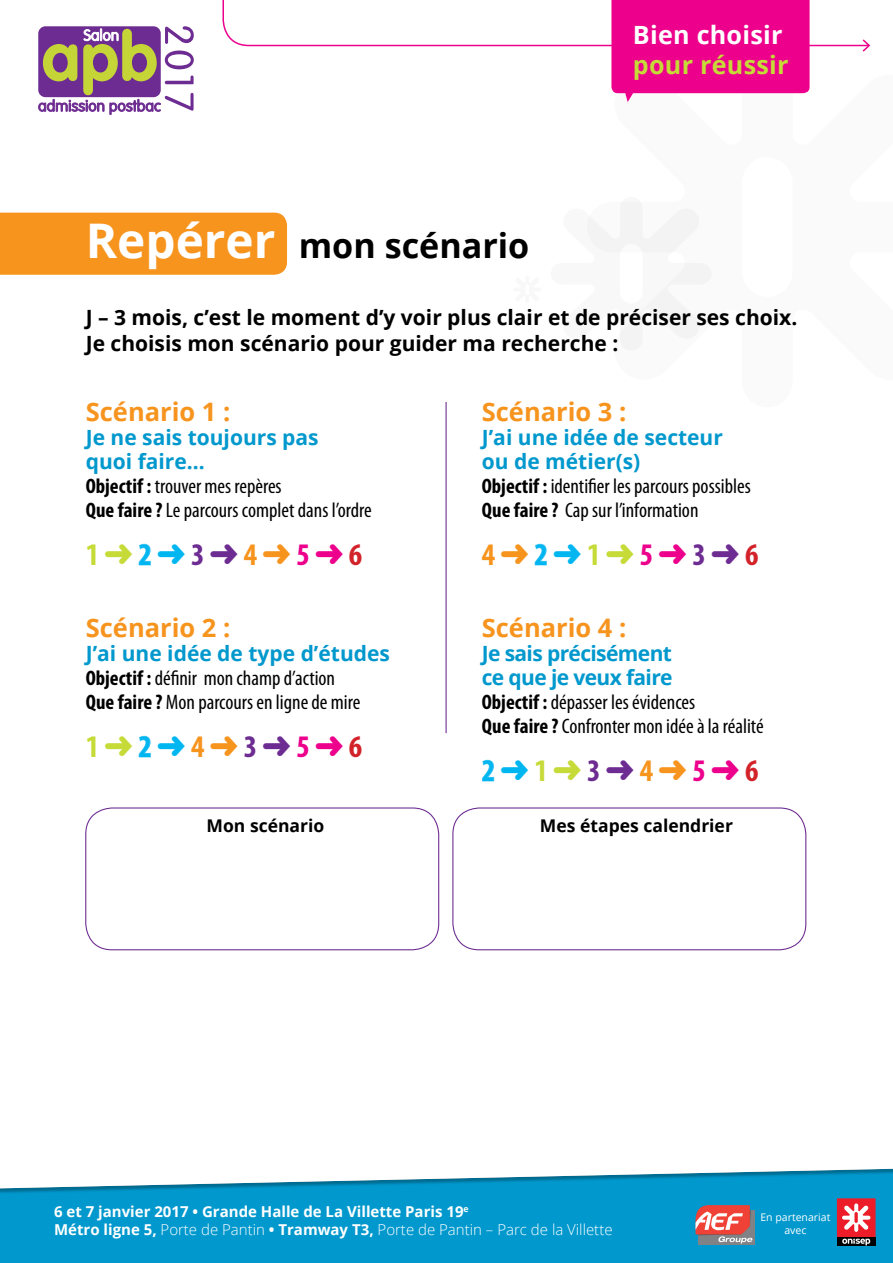
<style>
.page{position:relative;width:893px;height:1263px;background:#fff}
.page>*{position:absolute;margin:0;border:0;box-sizing:border-box;transform-origin:0 0}
.t1{font:700 34.05px "Open Sans";color:#000}
.t2{font:700 condensed 31.5px "Myriad Pro";color:#c6da38}
.t3{font:700 condensed 31.5px "Myriad Pro";color:#f7941e}
.t4{font:700 condensed 31.5px "Myriad Pro";color:#00b6f1}
.t5{font:700 25.5px "Open Sans";color:#f7941e}
.t6{font:700 25.2px "Open Sans";letter-spacing:.01em;color:#fff}
.t7{font:700 25.2px "Open Sans";letter-spacing:.01em;color:#c6da38}
.t8{font:condensed 21px/24px "Myriad Pro";color:#000}
.t9{font:700 21px/26.2px "Open Sans";color:#000}
.t10{font:700 21px/24px "Open Sans";color:#0098cd}
.t11{font:700 21px/24px "Open Sans";letter-spacing:-.03em;color:#0098cd}
.t12{font:700 17.55px "Open Sans";color:#000}
.t13{font:700 15px/18px "Open Sans";color:#fff}
.t14{font:10.5px/12.6px "Open Sans";color:#fff;text-align:center}
.s1{font-size:47.7px;color:#fff}
.s2{font-weight:700}
.s3{color:#00b6f1}
.s4{color:#6d2c91}
.s5{color:#f7941e}
.s6{color:#ec008c}
.s7{color:#d2232a}
.s8{color:#c6da38}
.s9{font-weight:300}
</style>
<div class="page">
<div style="left:0;top:1168px;width:893px;height:95px;background:#000;opacity:.3"></div>
<div style="left:698px;top:1210px;width:57px;height:35px;background:#808285"></div>
<svg style="left:695px;top:1205px;width:58px;height:38px"></svg>
<div style="left:837px;top:1237px;width:38px;height:8px;background:#000"></div>
<div style="left:837px;top:1198px;width:38px;height:39px;background:#ed1c29"></div>
<svg style="left:842px;top:1203px;width:28px;height:29px"></svg>
<svg style="left:842px;top:1238px;width:28px;height:7px"></svg>
<svg style="left:38px;top:26px;width:156px;height:89px"></svg>
<svg style="left:587px;top:202px;width:124px;height:148px"></svg>
<svg style="left:222px;top:0;width:649px;height:102px"></svg>
<div style="left:0;top:213px;width:287px;height:62px;background:#f7941e"></div>
<div style="left:85px;top:807px;width:354px;height:143px;border:1px solid #6d2c91;border-radius:26px"></div>
<div style="left:452px;top:807px;width:354px;height:143px;border:1px solid #6d2c91;border-radius:26px"></div>
<svg style="left:138px;top:543px;width:13px;height:23px"></svg>
<svg style="left:138px;top:735px;width:13px;height:23px"></svg>
<svg style="left:534px;top:543px;width:13px;height:23px"></svg>
<svg style="left:482px;top:759px;width:12px;height:23px"></svg>
<hr style="left:445px;top:402px;width:2px;height:331px;background:#6d2c91">
<p class="t6" style="left:633px;top:17px;width:151px">Bien choisir</p>
<p class="t7" style="left:633px;top:47px;width:157px">pour réussir</p>
<h1 class="t1" style="left:86px;top:222px;width:445px"><span class="s1">Repérer</span> mon scénario</h1>
<p class="t9" style="left:86px;top:304px;width:713px">J – 3 mois, c’est le moment d’y voir plus clair et de préciser ses choix.<br>Je choisis mon scénario pour guider ma recherche :</p>
<p class="t5" style="left:86px;top:394px;width:146px">Scénario 1 :</p>
<p class="t10" style="left:86px;top:425px;width:234px">Je ne sais toujours pas quoi faire…</p>
<p class="t8" style="left:86px;top:474px;width:287px"><span class="s2">Objectif :</span> trouver mes repères<br><span class="s2">Que faire ?</span> Le parcours complet dans l’ordre</p>
<h2 class="t2" style="left:86px;top:537px;width:278px">1 ➜<span class="s3">2</span> <span class="s3">➜</span><span class="s4">3</span> <span class="s4">➜</span><span class="s5">4</span> <span class="s5">➜</span><span class="s6">5</span> <span class="s6">➜</span><span class="s7">6</span></h2>
<p class="t5" style="left:86px;top:610px;width:146px">Scénario 2 :</p>
<p class="t10" style="left:86px;top:641px;width:306px">J’ai une idée de type d’études</p>
<p class="t8" style="left:86px;top:666px;width:276px"><span class="s2">Objectif :</span> définir mon champ d’action<br><span class="s2">Que faire ?</span> Mon parcours en ligne de mire</p>
<h2 class="t2" style="left:86px;top:729px;width:278px">1 ➜<span class="s3">2</span> <span class="s3">➜</span><span class="s5">4</span> <span class="s5">➜</span><span class="s4">3</span> <span class="s4">➜</span><span class="s6">5</span> <span class="s6">➜</span><span class="s7">6</span></h2>
<p class="t5" style="left:482px;top:394px;width:146px">Scénario 3 :</p>
<p class="t10" style="left:482px;top:425px;width:243px">J’ai une idée de secteur ou de métier(s)</p>
<p class="t8" style="left:482px;top:474px;width:270px"><span class="s2">Objectif :</span> identifier les parcours possibles<br><span class="s2">Que faire ?</span> Cap sur l’information</p>
<h2 class="t3" style="left:482px;top:537px;width:278px">4 ➜<span class="s3">2</span> <span class="s3">➜</span><span class="s8">1</span> <span class="s8">➜</span><span class="s6">5</span> <span class="s6">➜</span><span class="s4">3</span> <span class="s4">➜</span><span class="s7">6</span></h2>
<p class="t5" style="left:482px;top:610px;width:146px">Scénario 4 :</p>
<p class="t11" style="left:482px;top:641px;width:192px">Je sais précisément ce que je veux faire</p>
<p class="t8" style="left:482px;top:690px;width:283px"><span class="s2">Objectif :</span> dépasser les évidences<br><span class="s2">Que faire ?</span> Confronter mon idée à la réalité</p>
<h2 class="t4" style="left:482px;top:753px;width:278px">2 ➜<span class="s8">1</span> <span class="s8">➜</span><span class="s4">3</span> <span class="s4">➜</span><span class="s5">4</span> <span class="s5">➜</span><span class="s6">5</span> <span class="s6">➜</span><span class="s7">6</span></h2>
<p class="t12" style="left:207px;top:813px;width:119px">Mon scénario</p>
<p class="t12" style="left:540px;top:813px;width:194px">Mes étapes calendrier</p>
<p class="t13" style="left:54px;top:1202px;width:560px">6 et 7 janvier 2017 • Grande Halle de La Villette Paris 19<sup>e<br></sup>Métro ligne 5, <span class="s9">Porte de Pantin</span> • Tramway T3, <span class="s9">Porte de Pantin – Parc de la Villette</span></p>
<p class="t14" style="left:760px;top:1211px;width:71px">En partenariat avec</p>
</div>
